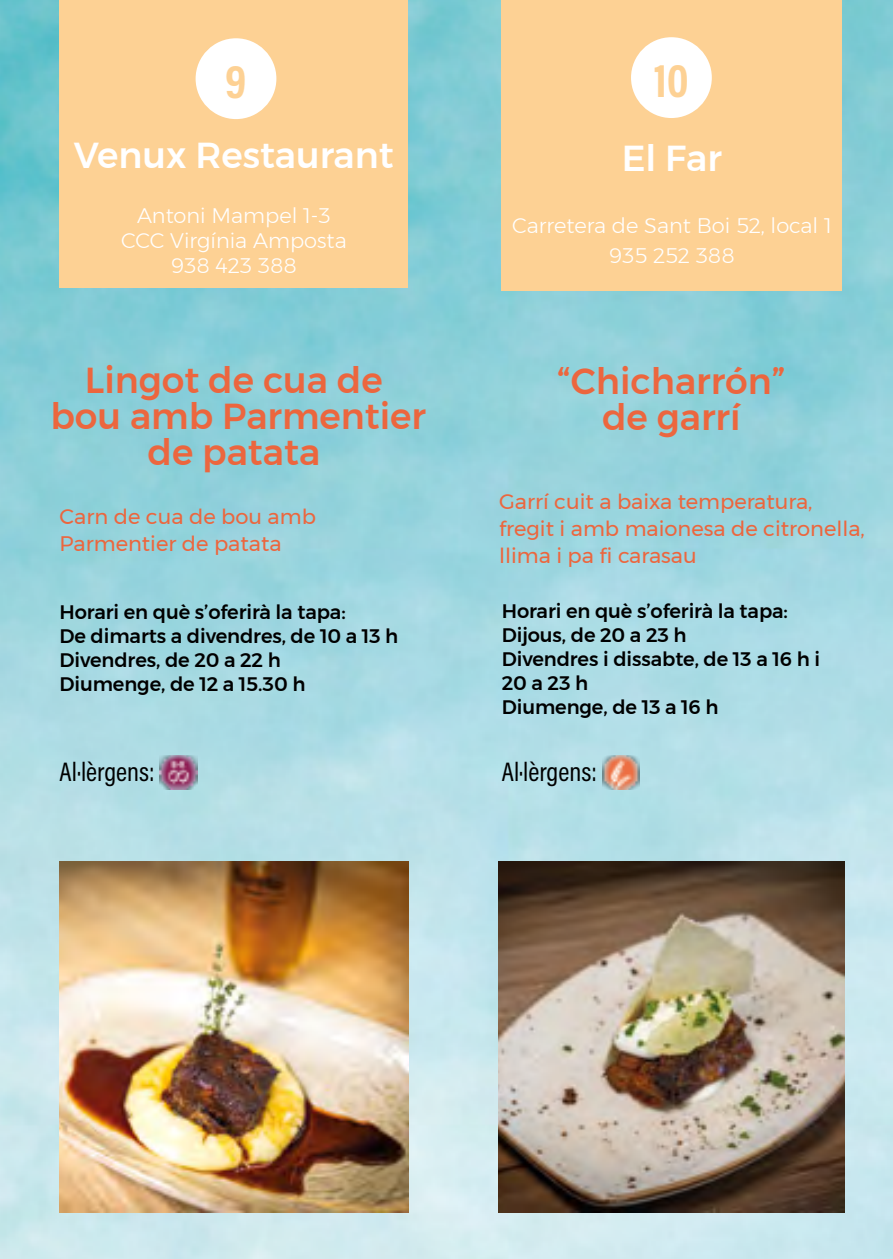
<style>
.page{position:relative;width:893px;height:1259px;background:#fff}
.page>*{position:absolute;margin:0;border:0;box-sizing:border-box;transform-origin:0 0}
.t1{font:700 48px "Acumin Pro Cond";color:#fdd194}
.t2{font:500 36px/36px "Montserrat";color:#ec663e;text-align:center}
.t3{font:500 36px "Montserrat";color:#fff}
.t4{font:27px "Acumin Pro Cond";color:#000}
.t5{font:21px/27px "Montserrat";color:#ec663e}
.t6{font:300 21px/25.2px "Montserrat";color:#fff;text-align:center}
.t7{font:500 19.5px/24px "Montserrat";letter-spacing:-.005em;color:#000}
</style>
<div class="page">
<img style="left:0;top:0;width:893px;height:1259px">
<div style="left:60px;top:0;width:348px;height:287px;background:#fdd194"></div>
<div style="left:196px;top:38px;width:80px;height:81px;background:#fff;border-radius:50%"></div>
<div style="left:502px;top:0;width:340px;height:290px;background:#fdd194"></div>
<div style="left:631px;top:37px;width:81px;height:81px;background:#fff;border-radius:50%"></div>
<img style="left:602px;top:756px;width:38px;height:33px">
<img style="left:160px;top:756px;width:37px;height:33px">
<img style="left:498px;top:861px;width:346px;height:351px">
<img style="left:60px;top:861px;width:348px;height:351px">
<h1 class="t1" style="left:225px;top:49px;width:23px">9</h1>
<h2 class="t3" style="left:74px;top:127px;width:321px">Venux Restaurant</h2>
<p class="t6" style="left:121px;top:202px;width:227px">Antoni Mampel 1-3<br>CCC Virgínia Amposta<br>938 423 388</p>
<h2 class="t2" style="left:50px;top:362px;width:377px">Lingot de cua de bou amb Parmentier de patata</h2>
<p class="t5" style="left:60px;top:502px;width:258px">Carn de cua de bou amb<br>Parmentier de patata</p>
<p class="t7" style="left:60px;top:600px;width:340px">Horari en què s’oferirà la tapa:<br>De dimarts a divendres, de 10 a 13 h<br>Divendres, de 20 a 22 h<br>Diumenge, de 12 a 15.30 h</p>
<h1 class="t1" style="left:654px;top:48px;width:37px">10</h1>
<h2 class="t3" style="left:622px;top:130px;width:102px">El Far</h2>
<p class="t6" style="left:512px;top:211px;width:321px;line-height:30px">Carretera de Sant Boi 52, local 1<br>935 252 388</p>
<h2 class="t2" style="left:557px;top:363px;width:230px">“Chicharrón” de garrí</h2>
<p class="t5" style="left:499px;top:487px;width:367px">Garrí cuit a baixa temperatura, fregit i amb maionesa de citronella, llima i pa fi carasau</p>
<p class="t7" style="left:502px;top:599px;width:320px">Horari en què s’oferirà la tapa:<br>Dijous, de 20 a 23 h<br>Divendres i dissabte, de 13 a 16 h i<br>20 a 23 h<br>Diumenge, de 13 a 16 h</p>
<h3 class="t4" style="left:60px;top:754px;width:97px">Al·lèrgens:</h3>
<h3 class="t4" style="left:502px;top:754px;width:97px">Al·lèrgens:</h3>
</div>
